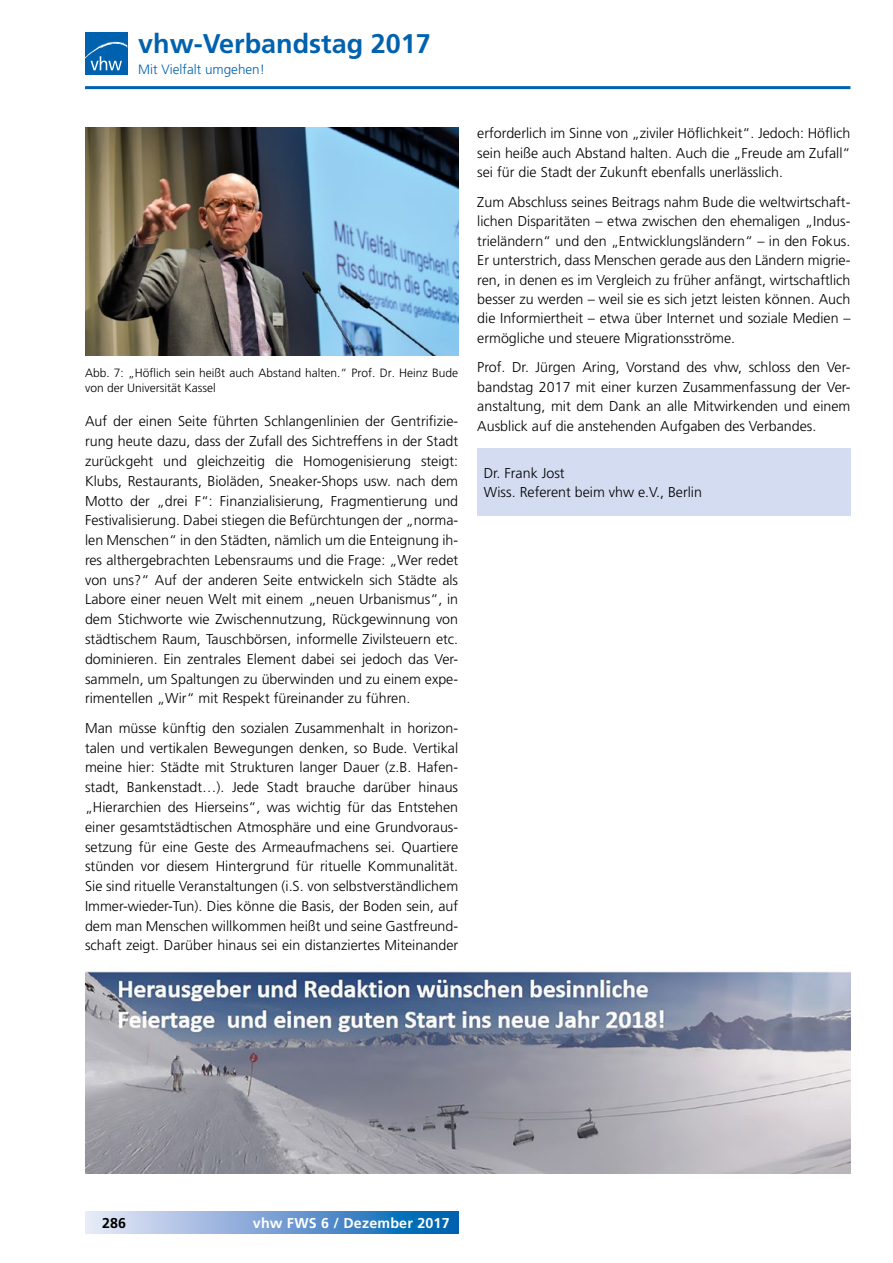
<style>
.page{position:relative;width:893px;height:1263px;background:#fff}
.page>*{position:absolute;margin:0;border:0;box-sizing:border-box;transform-origin:0 0}
.t1{font:700 27px "Frutiger LT";color:#0062ae}
.t2{font:300 14.25px/19.8px "Frutiger LT";color:#000;text-align:justify}
.t3{font:700 14.25px "Frutiger LT";letter-spacing:.015em;color:#fff}
.t4{font:700 14.25px "Frutiger LT";color:#000}
.t5{font:300 13.5px "Frutiger LT";color:#0062ae}
.t6{font:300 12px/14.7px "Frutiger CE";color:#000}
</style>
<div class="page">
<svg style="left:85px;top:1212px;width:373px;height:21px;background:#73a2d3"></svg>
<hr style="left:85px;top:86px;width:765px;height:3px;background:#0062ae">
<div style="left:85px;top:32px;width:42px;height:43px;background:#0062ae"></div>
<svg style="left:85px;top:42px;width:43px;height:28px"></svg>
<img style="left:85px;top:128px;width:373px;height:227px">
<div style="left:477px;top:449px;width:373px;height:67px;background:#d3dcf1"></div>
<img style="left:85px;top:971px;width:765px;height:202px">
<h1 class="t1" style="left:138px;top:27px;width:294px">vhw-Verbandstag 2017</h1>
<p class="t5" style="left:138px;top:62px;width:128px">Mit Vielfalt umgehen!</p>
<p class="t6" style="left:85px;top:366px;width:375px">Abb. 7: „Höflich sein heißt auch Abstand halten.“ Prof. Dr. Heinz Bude von der Universität Kassel</p>
<p class="t2" style="left:85px;top:412px;width:375px">Auf der einen Seite führten Schlangenlinien der Gentrifizie&shy;rung heute dazu, dass der Zufall des Sichtreffens in der Stadt zurückgeht und gleichzeitig die Homogenisierung steigt:<br>Klubs, Restaurants, Bioläden, Sneaker-Shops usw. nach dem Motto der „drei F“: Finanzialisierung, Fragmentierung und Festivalisierung. Dabei stiegen die Befürchtungen der „norma&shy;len Menschen“ in den Städten, nämlich um die Enteignung ih&shy;res althergebrachten Lebensraums und die Frage: „Wer redet von uns?“ Auf der anderen Seite entwickeln sich Städte als Labore einer neuen Welt mit einem „neuen Urbanismus“, in dem Stichworte wie Zwischennutzung, Rückgewinnung von städtischem Raum, Tauschbörsen, informelle Zivilsteuern etc. dominieren. Ein zentrales Element dabei sei jedoch das Ver&shy;sammeln, um Spaltungen zu überwinden und zu einem expe&shy;rimentellen „Wir“ mit Respekt füreinander zu führen.</p>
<p class="t2" style="left:85px;top:718px;width:375px">Man müsse künftig den sozialen Zusammenhalt in horizon&shy;talen und vertikalen Bewegungen denken, so Bude. Vertikal meine hier: Städte mit Strukturen langer Dauer (z.B. Hafen&shy;stadt, Bankenstadt…). Jede Stadt brauche darüber hinaus „Hierarchien des Hierseins“, was wichtig für das Entstehen einer gesamtstädtischen Atmosphäre und eine Grundvoraus&shy;setzung für eine Geste des Armeaufmachens sei. Quartiere stünden vor diesem Hintergrund für rituelle Kommunalität.<br>Sie sind rituelle Veranstaltungen (i.S. von selbstverständlichem Immer-wieder-Tun). Dies könne die Basis, der Boden sein, auf dem man Menschen willkommen heißt und seine Gastfreund&shy;schaft zeigt. Darüber hinaus sei ein distanziertes Miteinander</p>
<p class="t2" style="left:477px;top:124px;width:375px">erforderlich im Sinne von „ziviler Höflichkeit“. Jedoch: Höflich sein heiße auch Abstand halten. Auch die „Freude am Zufall“ sei für die Stadt der Zukunft ebenfalls unerlässlich.</p>
<p class="t2" style="left:477px;top:192px;width:375px">Zum Abschluss seines Beitrags nahm Bude die weltwirtschaft&shy;lichen Disparitäten – etwa zwischen den ehemaligen „Indus&shy;trieländern“ und den „Entwicklungsländern“ – in den Fokus.<br>Er unterstrich, dass Menschen gerade aus den Ländern migrie&shy;ren, in denen es im Vergleich zu früher anfängt, wirtschaftlich besser zu werden – weil sie es sich jetzt leisten können. Auch die Informiertheit – etwa über Internet und soziale Medien – ermögliche und steuere Migrationsströme.</p>
<p class="t2" style="left:477px;top:358px;width:375px">Prof. Dr. Jürgen Aring, Vorstand des vhw, schloss den Ver&shy;bandstag 2017 mit einer kurzen Zusammenfassung der Ver&shy;anstaltung, mit dem Dank an alle Mitwirkenden und einem Ausblick auf die anstehenden Aufgaben des Verbandes.</p>
<p class="t2" style="left:484px;top:463px;width:220px">Dr. Frank Jost<br>Wiss. Referent beim vhw e.V., Berlin</p>
<p class="t4" style="left:102px;top:1214px;width:26px">286</p>
<p class="t3" style="left:253px;top:1214px;width:198px">vhw FWS 6 / Dezember 2017</p>
</div>
